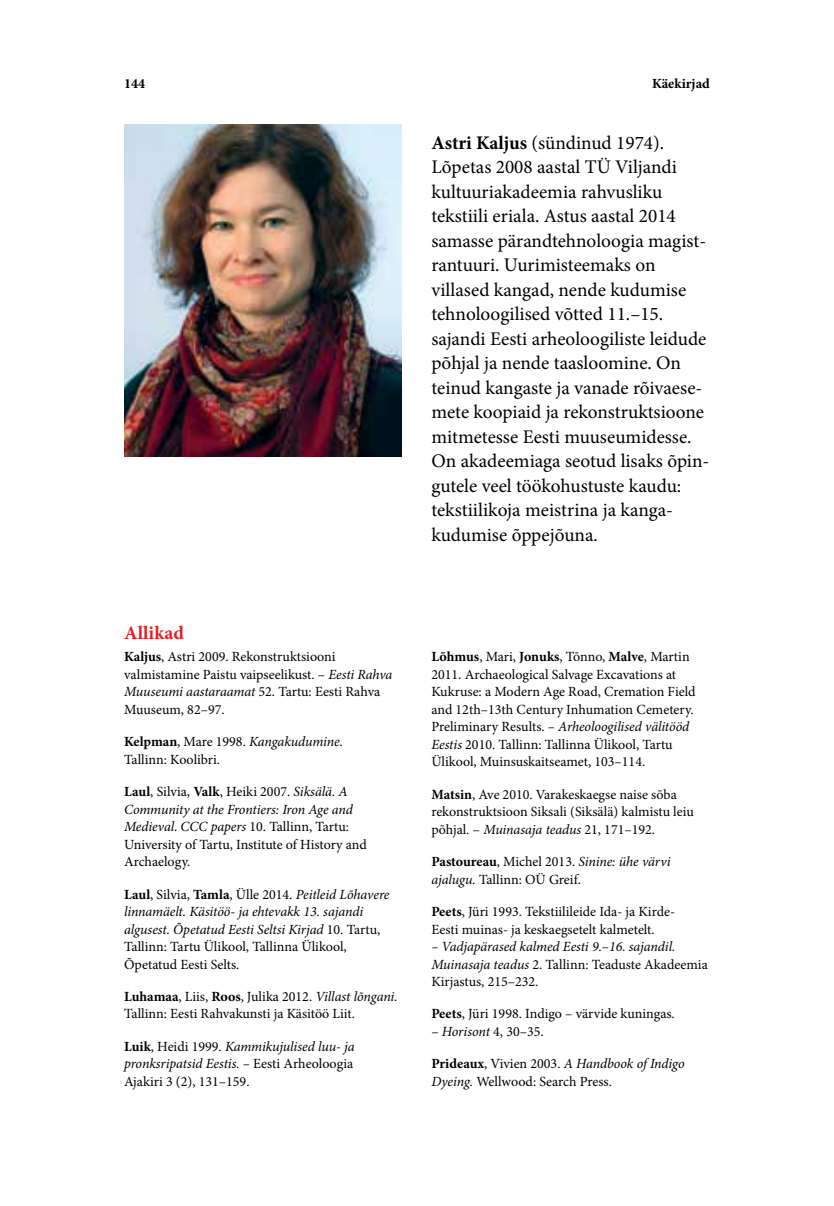
<style>
.page{position:relative;width:834px;height:1206px;background:#fff}
.page>*{position:absolute;margin:0;border:0;box-sizing:border-box;transform-origin:0 0}
.t1{font:19.25px/24.5px "Minion Pro";color:#000}
.t2{font:700 19.25px "Minion Pro";letter-spacing:.005em;color:#df2027}
.t3{font:14px/17.5px "Minion Pro";color:#000}
.t4{font:italic 14px/17.5px "Minion Pro";letter-spacing:-.01em;color:#000}
.t5{font:700 14px "Minion Pro";color:#000}
.s1{font-weight:700}
.s2{font-style:italic}
.s3{font-weight:700;font-style:normal}
.s4{font-style:normal}
</style>
<div class="page">
<img style="left:124px;top:124px;width:277px;height:332px">
<p class="t5" style="left:124px;top:74px;width:22px">144</p>
<h1 class="t2" style="left:124px;top:619px;width:61px">Allikad</h1>
<p class="t3" style="left:124px;top:648px;width:270px"><span class="s1">Kaljus</span>, Astri 2009. Rekonstruktsiooni valmistamine Paistu vaipseelikust. – <span class="s2">Eesti Rahva Muuseumi aastaraamat</span> 52. Tartu: Eesti Rahva Muuseum, 82–97.</p>
<p class="t3" style="left:124px;top:733px;width:220px"><span class="s1">Kelpman</span>, Mare 1998. <span class="s2">Kangakudumine.<br></span>Tallinn: Koolibri.</p>
<p class="t3" style="left:124px;top:783px;width:244px"><span class="s1">Laul</span>, Silvia, <span class="s1">Valk</span>, Heiki 2007. <span class="s2">Siksälä. A Community at the Frontiers: Iron Age and Medieval</span>. <span class="s2">CCC papers</span> 10. Tallinn, Tartu:<br>University of Tartu, Institute of History and Archaelogy.</p>
<p class="t4" style="left:124px;top:885px;width:267px"><span class="s3">Laul</span><span class="s4">, Silvia,</span> <span class="s3">Tamla</span><span class="s4">, Ülle 2014.</span> Peitleid Lõhavere linnamäelt. Käsitöö- ja ehtevakk 13. sajandi algusest. Õpetatud Eesti Seltsi Kirjad <span class="s4">10</span>. <span class="s4">Tartu, Tallinn: Tartu Ülikool, Tallinna Ülikool, Õpetatud Eesti Selts.</span></p>
<p class="t3" style="left:124px;top:987px;width:275px"><span class="s1">Luhamaa</span>, Liis, <span class="s1">Roos</span>, Julika 2012. <span class="s2">Villast lõngani.<br></span>Tallinn: Eesti Rahvakunsti ja Käsitöö Liit.</p>
<p class="t3" style="left:124px;top:1037px;width:232px;text-align:justify"><span class="s1">Luik</span>, Heidi 1999. <span class="s2">Kammikujulised luu- ja pronksripatsid Eestis. –</span> Eesti Arheoloogia Ajakiri 3 (2), 131–159.</p>
<p class="t5" style="left:652px;top:74px;width:59px">Käekirjad</p>
<p class="t1" style="left:431px;top:130px;width:279px"><span class="s1">Astri Kaljus</span> (sündinud 1974).<br>Lõpetas 2008 aastal TÜ Viljandi kultuuriakadeemia rahvusliku tekstiili eriala. Astus aastal 2014 samasse pärandtehnoloogia magist&shy;rantuuri. Uurimisteemaks on villased kangad, nende kudumise tehnoloogilised võtted 11.–15. sajandi Eesti arheoloogiliste leidude põhjal ja nende taasloomine. On teinud kangaste ja vanade rõivaese&shy;mete koopiaid ja rekonstruktsioone mitmetesse Eesti muuseumidesse.<br>On akadeemiaga seotud lisaks õpin&shy;gutele veel töökohustuste kaudu: tekstiilikoja meistrina ja kanga&shy;kudumise õppejõuna.</p>
<p class="t3" style="left:431px;top:648px;width:266px"><span class="s1">Lõhmus</span>, Mari, <span class="s1">Jonuks</span>, Tõnno, <span class="s1">Malve</span>, Martin 2011. Archaeological Salvage Excavations at Kukruse: a Modern Age Road, Cremation Field and 12th–13th Century Inhumation Cemetery.<br>Preliminary Results. <span class="s2">– Arheoloogilised välitööd Eestis</span> 2010. Tallinn: Tallinna Ülikool, Tartu Ülikool, Muinsuskaitseamet, 103–114.</p>
<p class="t3" style="left:431px;top:785px;width:264px"><span class="s1">Matsin</span>, Ave 2010. Varakeskaegse naise sõba rekonstruktsioon Siksali (Siksälä) kalmistu leiu põhjal<span class="s2">.</span> – <span class="s2">Muinasaja teadus</span> 21, 171–192.</p>
<p class="t3" style="left:431px;top:853px;width:241px"><span class="s1">Pastoureau</span>, Michel 2013. <span class="s2">Sinine: ühe värvi ajalugu.</span> Tallinn: OÜ Greif.</p>
<p class="t3" style="left:431px;top:902px;width:245px"><span class="s1">Peets</span>, Jüri 1993. Tekstiilileide Ida- ja Kirde-<br>Eesti muinas- ja keskaegsetelt kalmetelt.</p>
<p class="t4" style="left:431px;top:937px;width:278px">– Vadjapärased kalmed Eesti 9.–16. sajandil.<br>Muinasaja teadus <span class="s4">2. Tallinn: Teaduste Akadeemia<br>Kirjastus, 215–232.</span></p>
<p class="t3" style="left:431px;top:1005px;width:245px"><span class="s1">Peets</span>, Jüri 1998. Indigo – värvide kuningas.</p>
<p class="t3" style="left:431px;top:1022px;width:114px">– <span class="s2">Horisont</span> 4, 30–35.</p>
<p class="t3" style="left:431px;top:1055px;width:255px"><span class="s1">Prideaux</span>, Vivien 2003. <span class="s2">A Handbook of Indigo<br>Dyeing.</span> Wellwood: Search Press.</p>
</div>
